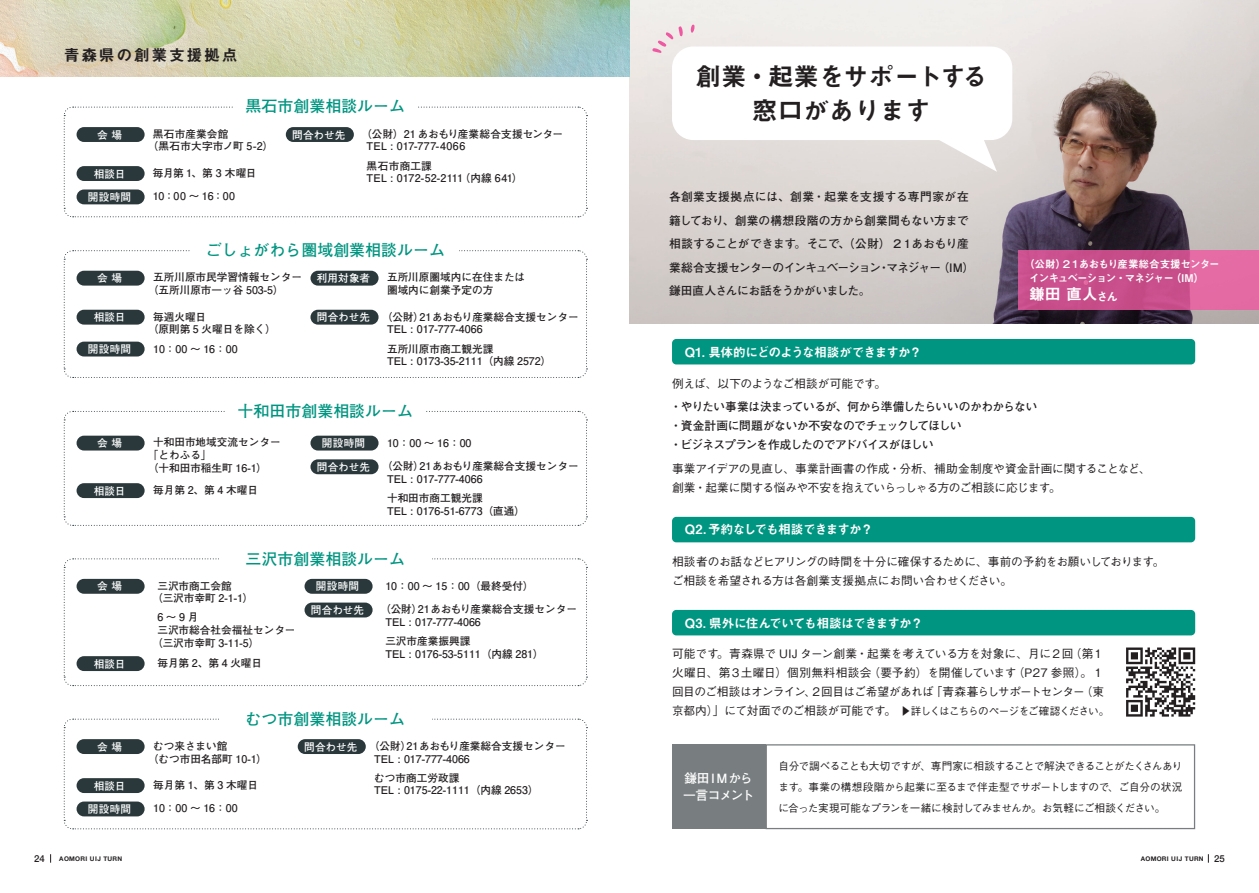
<style>
.page{position:relative;width:1259px;height:893px;background:#fff}
.page>*{position:absolute;margin:0;border:0;box-sizing:border-box;transform-origin:0 0}
.t1{font:25.5px/34px "Midashi Go Pr 6 N MB31";color:#231f20;text-align:center}
.t2{font:700 15.9px "Futo Go B101 Pr 6 N";color:#009581}
.t3{font:15.9px "Midashi Go Pr 6 N MB31";letter-spacing:.1em;color:#231f20}
.t4{font:15.9px "Midashi Go Pr 6 N MB31";color:#fff}
.t5{font:12.75px "Midashi Go Pr 6 N MB31";letter-spacing:-.075em;color:#fff}
.t6{font:700 12.75px/17px "Futo Go B101 Pr 6 N";letter-spacing:-.04em;color:#fff}
.t7{font:500 11.7px/19.2px "Gothic BBB Pr 6 N";letter-spacing:-.035em;color:#231f20}
.t8{font:700 11.7px/23.4px "Futo Go B101 Pr 6 N";letter-spacing:-.015em;color:#231f20}
.t9{font:700 11.7px/19.2px "Futo Go B101 Pr 6 N";letter-spacing:-.035em;color:#231f20}
.t10{font:500 11.7px/19.2px "Gothic BBB Pr 6 N";letter-spacing:-.015em;color:#231f20}
.t11{font:700 10.65px/12.8px "Futo Go B101 Pr 6 N";color:#231f20}
.t12{font:500 10.65px/21.3px "Gothic BBB Pr 6 N";letter-spacing:-.055em;color:#231f20;text-align:justify}
.t13{font:700 10.65px/23.4px "Futo Go B101 Pr 6 N";letter-spacing:.015em;color:#fff;text-align:center}
.t14{font:500 10.65px "Gothic BBB Pr 6 N";letter-spacing:-.085em;color:#231f20}
.t15{font:10.65px/13.8px "Midashi Go Pr 6 N MB31";letter-spacing:-.085em;color:#fff}
.t16{font:700 10.65px/12.8px "Futo Go B101 Pr 6 N";letter-spacing:.02em;color:#231f20}
.t17{font:500 9.6px "Helvetica Neue";color:#231f20}
.t18{font:700 6.45px "Helvetica Neue";letter-spacing:.05em;color:#231f20}
.s1{color:#fff}
.s2{font-size:11.7px}
.s3{font-weight:500;font-size:9.6px}
</style>
<div class="page">
<img style="left:629px;top:0;width:630px;height:323px">
<img style="left:0;top:0;width:629px;height:77px">
<svg style="left:63px;top:106px;width:524px;height:112px"></svg>
<div style="left:77px;top:127px;width:68px;height:15px;background:#2a383b;border-radius:7px"></div>
<div style="left:77px;top:166px;width:68px;height:15px;background:#2a383b;border-radius:7px"></div>
<div style="left:77px;top:189px;width:68px;height:15px;background:#2a383b;border-radius:7px"></div>
<div style="left:286px;top:127px;width:68px;height:15px;background:#2a383b;border-radius:7px"></div>
<div style="left:234px;top:96px;width:183px;height:21px;background:#fff"></div>
<svg style="left:63px;top:250px;width:524px;height:128px"></svg>
<div style="left:77px;top:271px;width:68px;height:15px;background:#2a383b;border-radius:7px"></div>
<div style="left:77px;top:310px;width:68px;height:15px;background:#2a383b;border-radius:7px"></div>
<div style="left:77px;top:342px;width:68px;height:14px;background:#2a383b;border-radius:7px"></div>
<div style="left:310px;top:310px;width:68px;height:15px;background:#2a383b;border-radius:7px"></div>
<div style="left:310px;top:271px;width:68px;height:15px;background:#2a383b;border-radius:7px"></div>
<div style="left:191px;top:242px;width:268px;height:16px;background:#fff"></div>
<svg style="left:63px;top:411px;width:524px;height:115px"></svg>
<div style="left:77px;top:436px;width:68px;height:15px;background:#2a383b;border-radius:7px"></div>
<div style="left:77px;top:483px;width:68px;height:15px;background:#2a383b;border-radius:7px"></div>
<div style="left:310px;top:436px;width:68px;height:15px;background:#2a383b;border-radius:7px"></div>
<div style="left:310px;top:459px;width:68px;height:15px;background:#2a383b;border-radius:7px"></div>
<div style="left:225px;top:403px;width:200px;height:16px;background:#fff"></div>
<svg style="left:63px;top:558px;width:524px;height:128px"></svg>
<div style="left:77px;top:579px;width:68px;height:15px;background:#2a383b;border-radius:7px"></div>
<div style="left:77px;top:656px;width:68px;height:15px;background:#2a383b;border-radius:7px"></div>
<div style="left:304px;top:579px;width:68px;height:15px;background:#2a383b;border-radius:7px"></div>
<div style="left:304px;top:603px;width:68px;height:14px;background:#2a383b;border-radius:7px"></div>
<div style="left:219px;top:551px;width:213px;height:16px;background:#fff"></div>
<svg style="left:63px;top:718px;width:524px;height:112px"></svg>
<div style="left:77px;top:739px;width:68px;height:15px;background:#2a383b;border-radius:7px"></div>
<div style="left:77px;top:778px;width:68px;height:15px;background:#2a383b;border-radius:7px"></div>
<div style="left:77px;top:801px;width:68px;height:15px;background:#2a383b;border-radius:7px"></div>
<div style="left:298px;top:739px;width:68px;height:15px;background:#2a383b;border-radius:7px"></div>
<div style="left:219px;top:711px;width:213px;height:16px;background:#fff"></div>
<div style="left:672px;top:47px;width:340px;height:93px;background:#fff;border-radius:21px"></div>
<svg style="left:927px;top:139px;width:70px;height:33px"></svg>
<svg style="left:1018px;top:250px;width:241px;height:60px;background:#d05692"></svg>
<svg style="left:652px;top:26px;width:31px;height:27px"></svg>
<svg style="left:690px;top:25px;width:5px;height:8px"></svg>
<div style="left:672px;top:339px;width:523px;height:25px;background:#009581;border-radius:4px"></div>
<div style="left:672px;top:517px;width:523px;height:25px;background:#009581;border-radius:4px"></div>
<div style="left:672px;top:610px;width:523px;height:25px;background:#009581;border-radius:4px"></div>
<svg style="left:1126px;top:647px;width:69px;height:70px"></svg>
<div style="left:672px;top:744px;width:93px;height:85px;background:#787e80"></div>
<div style="left:765px;top:744px;width:430px;height:85px;border:1px solid #787e80"></div>
<h2 class="t3" style="left:64px;top:43px;width:175px">青森県の創業支援拠点</h2>
<h2 class="t2" style="left:246px;top:94px;width:161px">黒石市創業相談ルーム</h2>
<p class="t13" style="left:97px;top:122px;width:26px">会 場</p>
<p class="t13" style="left:88px;top:161px;width:45px">相談日開設時間</p>
<p class="t13" style="left:97px;top:266px;width:26px">会 場</p>
<p class="t13" style="left:94px;top:305px;width:33px">相談日</p>
<p class="t13" style="left:88px;top:337px;width:45px">開設時間</p>
<p class="t16" style="left:147px;top:127px;width:128px;text-indent:5px">黒石市産業会館<br>（黒石市大字市ノ町 5-2）</p>
<p class="t11" style="left:153px;top:161px;width:105px;line-height:23.4px">毎月第 1、第 3 木曜日<br>10：00 ～ 16：00</p>
<p class="t13" style="left:292px;top:122px;width:55px">問合わせ先</p>
<p class="t11" style="left:367px;top:127px;width:198px;text-indent:-5px">（公財）21 あおもり産業総合支援センター<br>TEL : 017-777-4066</p>
<p class="t11" style="left:367px;top:159px;width:158px">黒石市商工課<br>TEL : 0172-52-2111（内線 641）</p>
<h2 class="t2" style="left:206px;top:238px;width:241px">ごしょがわら圏域創業相談ルーム</h2>
<p class="t11" style="left:148px;top:271px;width:156px;text-indent:5px">五所川原市民学習情報センター（五所川原市一ッ谷 503-5）</p>
<p class="t13" style="left:317px;top:266px;width:55px">利用対象者</p>
<p class="t11" style="left:387px;top:271px;width:140px">五所川原圏域内に在住または圏域内に創業予定の方</p>
<p class="t11" style="left:153px;top:310px;width:55px">毎週火曜日</p>
<p class="t13" style="left:317px;top:305px;width:55px">問合わせ先</p>
<p class="t11" style="left:153px;top:319px;width:124px;line-height:19.2px;text-indent:-5px">（原則第 5 火曜日を除く）<br>10：00 ～ 16：00</p>
<p class="t11" style="left:387px;top:310px;width:193px;text-indent:-5px">（公財）21あおもり産業総合支援センター<br>TEL : 017-777-4066</p>
<p class="t11" style="left:387px;top:342px;width:166px">五所川原市商工観光課<br>TEL : 0173-35-2111（内線 2572）</p>
<h2 class="t2" style="left:238px;top:398px;width:177px">十和田市創業相談ルーム</h2>
<p class="t11" style="left:148px;top:435px;width:134px;text-indent:5px">十和田市地域交流センター「とわふる」<br>（十和田市稲生町 16-1）</p>
<p class="t13" style="left:97px;top:431px;width:26px">会 場</p>
<p class="t13" style="left:94px;top:479px;width:33px">相談日</p>
<p class="t11" style="left:153px;top:483px;width:106px">毎月第 2、第 4 木曜日</p>
<p class="t13" style="left:322px;top:431px;width:45px">開設時間</p>
<p class="t13" style="left:317px;top:455px;width:55px">問合わせ先</p>
<p class="t11" style="left:382px;top:430px;width:198px;line-height:23.4px;text-indent:5px">10：00 ～ 16：00<br>（公財）21あおもり産業総合支援センター</p>
<p class="t11" style="left:387px;top:469px;width:97px;line-height:19.2px">TEL : 017-777-4066十和田市商工観光課</p>
<p class="t11" style="left:387px;top:504px;width:140px">TEL : 0176-51-6773（直通）</p>
<h2 class="t2" style="left:246px;top:546px;width:161px">三沢市創業相談ルーム</h2>
<p class="t13" style="left:97px;top:574px;width:26px">会 場</p>
<p class="t11" style="left:152px;top:579px;width:103px;text-indent:5px">三沢市商工会館<br>（三沢市幸町 2-1-1）</p>
<p class="t11" style="left:157px;top:611px;width:43px">6〜9月</p>
<p class="t11" style="left:157px;top:623px;width:140px">三沢市総合社会福祉センター</p>
<p class="t11" style="left:152px;top:636px;width:109px">（三沢市幸町 3-11-5）</p>
<p class="t13" style="left:94px;top:651px;width:33px">相談日</p>
<p class="t11" style="left:157px;top:656px;width:106px">毎月第 2、第 4 火曜日</p>
<p class="t13" style="left:316px;top:574px;width:45px">開設時間</p>
<p class="t13" style="left:311px;top:598px;width:55px">問合わせ先</p>
<p class="t11" style="left:380px;top:574px;width:198px;line-height:23.4px;text-indent:5px">10：00 ～ 15：00（最終受付）<br>（公財）21あおもり産業総合支援センター</p>
<p class="t11" style="left:385px;top:612px;width:97px;line-height:19.2px">TEL : 017-777-4066三沢市産業振興課</p>
<p class="t11" style="left:385px;top:647px;width:160px">TEL : 0176-53-5111（内線 281）</p>
<h2 class="t2" style="left:246px;top:706px;width:161px">むつ市創業相談ルーム</h2>
<p class="t11" style="left:148px;top:739px;width:121px;text-indent:5px">むつ来さまい館<br>（むつ市田名部町 10-1）</p>
<p class="t13" style="left:97px;top:734px;width:26px">会 場</p>
<p class="t13" style="left:88px;top:773px;width:45px">相談日開設時間</p>
<p class="t11" style="left:153px;top:773px;width:106px;line-height:23.4px">毎月第 1、第 3 木曜日<br>10：00 ～ 16：00</p>
<p class="t11" style="left:374px;top:739px;width:193px;text-indent:-70px"><span class="s1">問合わせ先</span> （公財）21あおもり産業総合支援センター<br>TEL : 017-777-4066</p>
<p class="t11" style="left:374px;top:771px;width:166px">むつ市商工労政課<br>TEL : 0175-22-1111（内線 2653）</p>
<h1 class="t1" style="left:695px;top:58px;width:293px">創業・起業をサポートする窓口があります</h1>
<p class="t8" style="left:669px;top:185px;width:307px">各創業支援拠点には、創業・起業を支援する専門家が在籍しており、創業の構想段階の方から創業間もない方まで相談することができます。そこで、（公財）２１あおもり産業総合支援センターのインキュベーション・マネジャー（IM）鎌田直人さんにお話をうかがいました。</p>
<p class="t5" style="left:685px;top:342px;width:239px">Q1. 具体的にどのような相談ができますか？</p>
<p class="t15" style="left:1029px;top:256px;width:192px;text-indent:-5px">（公財）２１あおもり産業総合支援センターインキュベーション・マネジャー（IM）</p>
<h2 class="t4" style="left:1029px;top:281px;width:90px">鎌田 直人<span class="s2">さん</span></h2>
<p class="t7" style="left:672px;top:373px;width:215px">例えば、以下のようなご相談が可能です。</p>
<p class="t9" style="left:670px;top:396px;width:369px">・やりたい事業は決まっているが、何から準備したらいいのかわからない・資金計画に問題がないか不安なのでチェックしてほしい<br>・ビジネスプランを作成したのでアドバイスがほしい</p>
<p class="t10" style="left:672px;top:458px;width:480px">事業アイデアの見直し、事業計画書の作成・分析、補助金制度や資金計画に関することなど、創業・起業に関する悩みや不安を抱えていらっしゃる方のご相談に応じます。</p>
<p class="t5" style="left:685px;top:519px;width:190px">Q2. 予約なしでも相談できますか？</p>
<p class="t7" style="left:672px;top:551px;width:494px">相談者のお話などヒアリングの時間を十分に確保するために、事前の予約をお願いしております。ご相談を希望される方は各創業支援拠点にお問い合わせください。</p>
<p class="t5" style="left:685px;top:612px;width:240px">Q3. 県外に住んでいても相談はできますか？</p>
<p class="t7" style="left:672px;top:643px;width:434px;text-align:justify">可能です。青森県で UIJ ターン創業・起業を考えている方を対象に、月に２回（第１火曜日、第３土曜日）個別無料相談会（要予約）を開催しています（P27 参照）。１回目のご相談はオンライン、２回目はご希望があれば「青森暮らしサポートセンター（東</p>
<p class="t14" style="left:672px;top:702px;width:430px"><span class="s2">京都内）」にて対面でのご相談が可能です。</span> ▶詳しくはこちらのページをご確認ください。︎</p>
<p class="t6" style="left:683px;top:769px;width:73px">鎌田IMから一言コメント</p>
<p class="t12" style="left:778px;top:754px;width:405px">自分で調べることも大切ですが、専門家に相談することで解決できることがたくさんあります。事業の構想段階から起業に至るまで伴走型でサポートしますので、ご自分の状況に合った実現可能なプランを一緒に検討してみませんか。お気軽にご相談ください。</p>
<p class="t17" style="left:34px;top:851px;width:12px">24</p>
<p class="t18" style="left:59px;top:853px;width:64px">AOMORI UIJ TURN</p>
<p class="t18" style="left:1140px;top:853px;width:86px">AOMORI UIJ TURN <span class="s3">25</span></p>
</div>
